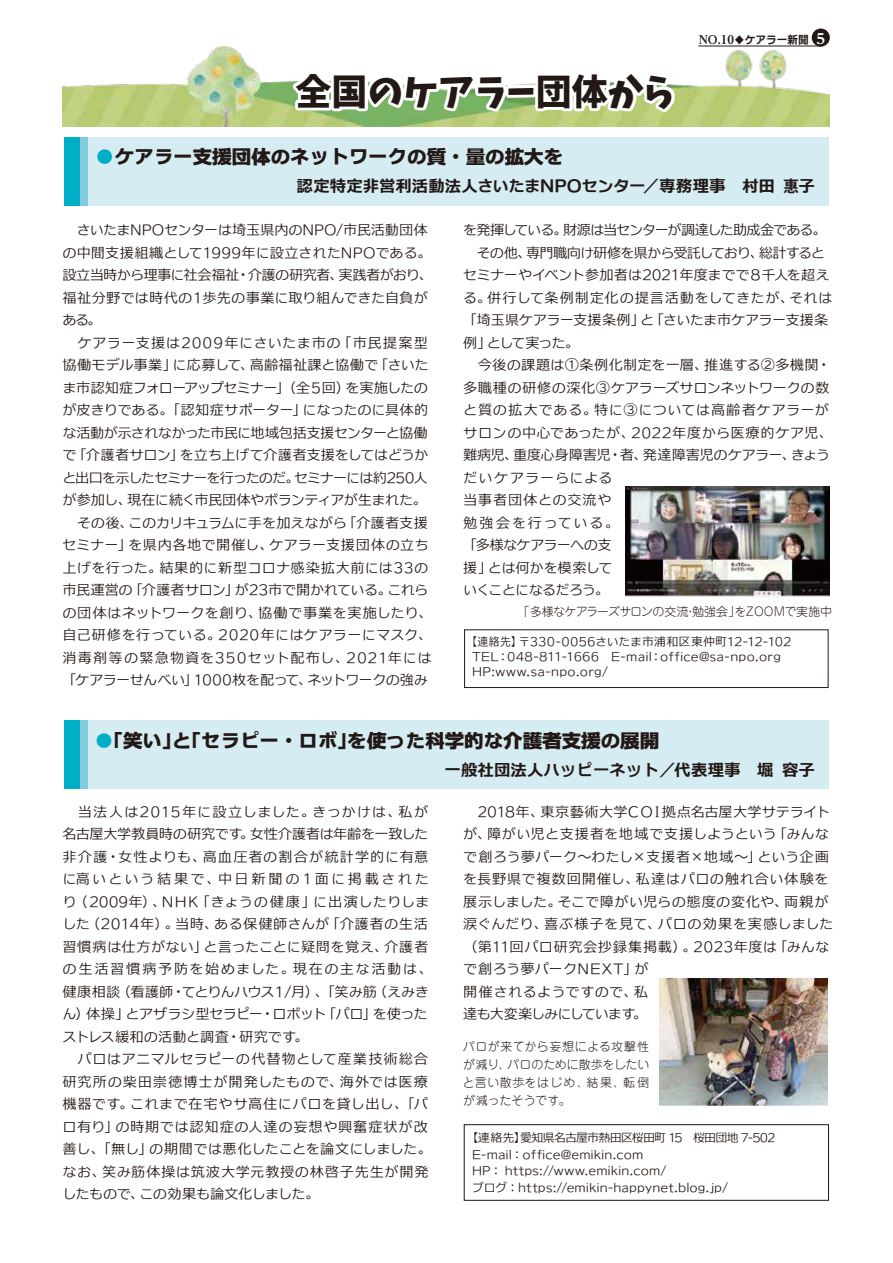
<style>
.page{position:relative;width:893px;height:1263px;background:#fff}
.page>*{position:absolute;margin:0;border:0;box-sizing:border-box;transform-origin:0 0}
.t1{font:36px "Keifont";color:#221815}
.t2{font:19.5px "C4 Beogo H";color:#221815}
.t3{font:16.5px "C4 Beogo E";color:#221815}
.t4{font:14.25px/22.5px "C4 Beogo L";color:#221815}
.t5{font:14.25px/22.5px "C4 Beogo L";letter-spacing:.03em;color:#221815}
.t6{font:14.25px/22.5px "C4 Beogo L";letter-spacing:.02em;color:#221815}
.t7{font:14.25px/22.5px "C4 Beogo L";letter-spacing:-.045em;color:#221815}
.t8{font:12px/16.5px "C4 Beogo L";letter-spacing:.005em;color:#221815}
.t9{font:12px/15px "C4 Beogo L";letter-spacing:.005em;color:#221815;scale:.9 1}
.t10{font:300 12px/18px "Jun 101 Pro";color:#221815;text-align:justify}
.t11{font:300 12px "Jun 101 Pro";letter-spacing:-.035em;color:#221815}
.t12{font:11.55px "C4 Beogo E";color:#221815;scale:.93 1}
.s1{font-family:"UD Reimin Pro";font-weight:800}
.s2{font-family:"UD Reimin Pro";font-weight:800;font-size:14.1px;color:#fff}
.s3{color:#00aec8}
.s4{font-family:"Koz Go Pr 6 N";font-weight:700;font-size:15.9px}
.s5{font-family:"Koz Go Pr 6 N"}
</style>
<div class="page">
<img style="left:63px;top:47px;width:766px;height:79px">
<div style="left:64px;top:137px;width:764px;height:68px;background:#d4ecf2"></div>
<div style="left:64px;top:137px;width:24px;height:68px;background:#82cddd"></div>
<div style="left:64px;top:137px;width:16px;height:68px;background:#00aec8"></div>
<div style="left:64px;top:721px;width:764px;height:68px;background:#d4ecf2"></div>
<div style="left:64px;top:721px;width:24px;height:68px;background:#82cddd"></div>
<div style="left:64px;top:721px;width:16px;height:68px;background:#00aec8"></div>
<svg style="left:285px;top:65px;width:394px;height:52px"></svg>
<div style="left:464px;top:630px;width:364px;height:58px;border:1px solid #221815"></div>
<div style="left:464px;top:1124px;width:365px;height:76px;border:1px solid #221815"></div>
<img style="left:659px;top:979px;width:168px;height:127px">
<img style="left:625px;top:487px;width:204px;height:110px">
<div style="left:812px;top:29px;width:18px;height:18px;background:#221815;border-radius:50%"></div>
<hr style="left:699px;top:46px;width:122px;height:1px;background:#221815">
<h1 class="t1" style="left:296px;top:63px;width:381px">全国のケアラー団体から</h1>
<p class="t12" style="left:699px;top:34px;width:138px"><span class="s1">NO.10</span>◆ケアラー新聞 <span class="s2">5</span></p>
<h2 class="t2" style="left:95px;top:147px;width:470px"><span class="s3">●</span>ケアラー支援団体のネットワークの質・量の拡大を</h2>
<p class="t3" style="left:297px;top:178px;width:520px">認定特定非営利活動法人さいたまNPOセンター／専務理事 村田 <span class="s4">惠</span>子</p>
<p class="t4" style="left:62px;top:219px;width:372px">　さいたまNPOセンターは埼玉県内のNPO/市民活動団体の中間支援組織として1999年に設立されたNPOである。設立当時から理事に社会福祉・介護の研究者、実践者がおり、福祉分野では時代の１歩先の事業に取り組んできた自負がある。<br>　ケアラー支援は2009年にさいたま市の「市民提案型協働モデル事業」に応募して、高齢福祉課と協働で「さいたま市認知症フォローアップセミナー」（全５回）を実施したのが皮きりである。「認知症サポーター」になったのに具体的な活動が示されなかった市民に地域包括支援センターと協働で「介護者サロン」を立ち上げて介護者支援をしてはどうかと出口を示したセミナーを行ったのだ。セミナーには約250人が参加し、現在に続く市民団体やボランティアが生まれた。　その後、このカリキュラムに手を加えながら「介護者支援セミナー」を県内各地で開催し、ケアラー支援団体の立ち上げを行った。結果的に新型コロナ感染拡大前には33の市民運営の「介護者サロン」が23市で開かれている。これらの団体はネットワークを創り、協働で事業を実施したり、自己研修を行っている。2020年にはケアラーにマスク、消毒剤等の緊急物資を350セット配布し、2021年には「ケアラーせんべい」1000枚を配って、ネットワークの強み</p>
<p class="t7" style="left:463px;top:219px;width:371px">を発揮している。財源は当センターが調達した助成金である。　その他、専門職向け研修を県から受託しており、総計するとセミナーやイベント参加者は2021年度までで８千人を超える。併行して条例制定化の提言活動をしてきたが、それは「埼玉県ケアラー支援条例」と「さいたま市ケアラー支援条例」として実った。</p>
<p class="t4" style="left:463px;top:354px;width:371px;text-indent:15px">今後の課題は①条例化制定を一層、推進する②多機関・多職種の研修の深化③ケアラーズサロンネットワークの数と質の拡大である。特に③については高齢者ケアラーがサロンの中心であったが、2022年度から医療的ケア児、難病児、重度心身障害児・者、発達障害児のケアラー、きょうだいケアラーらによる<br>当事者団体との交流や<br>勉強会を行っている。<br>「多様なケアラーへの支<br>援」とは何かを模索して<br>いくことになるだろう。</p>
<p class="t11" style="left:518px;top:602px;width:316px">「多様なケアラーズサロンの交流・勉強会」をZOOMで実施中</p>
<p class="t9" style="left:472px;top:634px;width:356px;text-indent:-6px">【連絡先】〒330-0056さいたま市浦和区東仲町12-12-102<br>TEL：048-811-1666　E-mail：office@sa-npo.org<br>HP:www.sa-npo.org/</p>
<h2 class="t2" style="left:95px;top:731px;width:566px"><span class="s3">●</span>「笑い」と「セラピー・ロボ」を使った科学的な介護者支援の展開</h2>
<p class="t3" style="left:445px;top:762px;width:372px">一般社団法人ハッピーネット／代表理事 堀容子</p>
<p class="t5" style="left:62px;top:800px;width:372px">　当法人は2015年に設立しました。きっかけは、私が名古屋大学教員時の研究です。女性介護者は年齢を一致した非介護・女性よりも、高血圧者の割合が統計学的に有意に高いという結果で、中日新聞の１面に掲載されたり（2009年）、NHK「きょうの健康」に出演したりしました（2014年）。当時、ある保健師さんが「介護者の生活習慣病は仕方がない」と言ったことに疑問を覚え、介護者の生活習慣病予防を始めました。現在の主な活動は、健康相談（看護師・てとりんハウス１/月）、「笑み筋（えみきん）体操」とアザラシ型セラピー・ロボット「パロ」を使ったストレス緩和の活動と調査・研究です。<br>　パロはアニマルセラピーの代替物として産業技術総合研究所の柴田崇徳博士が開発したもので、海外では医療機器です。これまで在宅やサ高住にパロを貸し出し、「パロ有り」の時期では認知症の人達の妄想や興奮症状が改善し、「無し」の期間では悪化したことを論文にしました。なお、笑み筋体操は筑波大学元教授の林啓子先生が開発したもので、この効果も論文化しました。</p>
<p class="t6" style="left:463px;top:800px;width:372px">　2018年、東京藝術大学COI拠点名古屋大学サテライトが、障がい児と支援者を地域で支援しようという「みんなで創ろう夢パーク<span class="s5">～</span>わたし×支援者×地域<span class="s5">～</span>」という企画を長野県で複数回開催し、私達はパロの触れ合い体験を展示しました。そこで障がい児らの態度の変化や、両親が涙ぐんだり、喜ぶ様子を見て、パロの効果を実感しました（第11回パロ研究会抄録集掲載）。2023年度は「みんなで創ろう夢パークNEXT」が<br>開催されるようですので、私<br>達も大変楽しみにしています。</p>
<p class="t10" style="left:463px;top:1036px;width:188px">パロが来てから妄想による攻撃性が減り、パロのために散歩をしたいと言い散歩をはじめ、結果、転倒が減ったそうです。</p>
<p class="t8" style="left:472px;top:1129px;width:305px;text-indent:-6px">【連絡先】愛知県名古屋市熱田区桜田町 15　桜田団地 7-502<br>E-mail：office@emikin.com<br>HP： https://www.emikin.com/<br>ブログ：https://emikin-happynet.blog.jp/</p>
</div>
